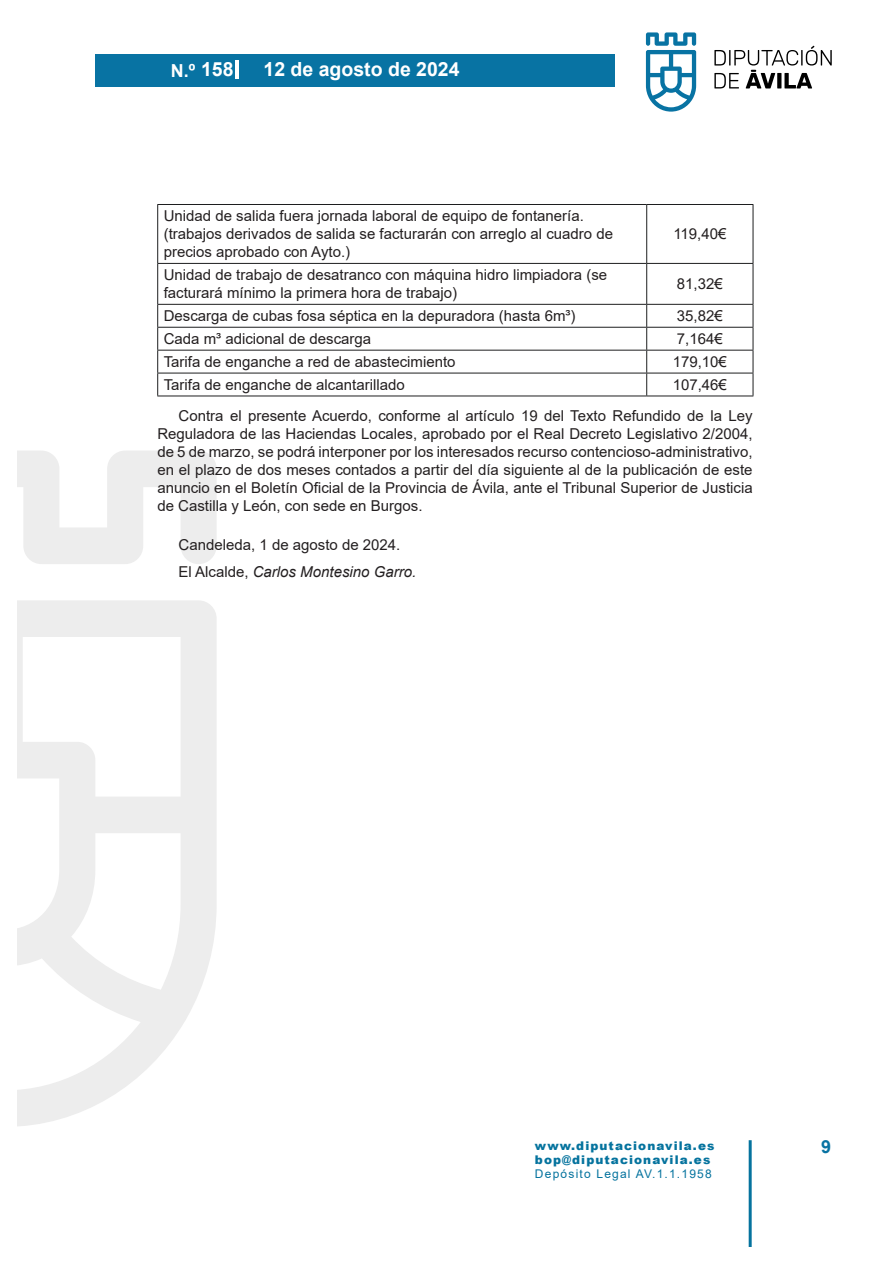
<style>
.page{position:relative;width:893px;height:1263px;background:#fff}
.page>*{position:absolute;margin:0;border:0;box-sizing:border-box;transform-origin:0 0}
.t1{font:700 19.5px "Arial";color:#fff}
.t2{font:700 18px "Arial";color:#fff}
.t3{font:700 18px "Arial";color:#0873a3}
.TEXTO{font:15px/18px "Arial";color:#231f20;text-align:justify}
.TEXTOTABLA{font:15px/18px "Arial MT2";color:#231f20}
.TEXTOTABLA-2{font:15px "Arial";color:#231f20}
.FIRMA{font:italic 15px "Arial";color:#231f20}
.FIRMA-2{font:15px "Arial";color:#231f20}
.t4{font:900 12px "Arial";letter-spacing:.09em;color:#05739e}
.t5{font:12px "Arial MT2";letter-spacing:.1em;color:#05739e}
.s1{font-size:19.5px}
.s2{font-family:"Arial MT2"}
.s3{font-style:normal}
</style>
<div class="page">
<div style="left:95px;top:54px;width:520px;height:33px;background:#0873a3"></div>
<svg style="left:646px;top:32px;width:50px;height:80px"></svg>
<svg style="left:714px;top:46px;width:118px;height:42px"></svg>
<hr style="left:749px;top:1140px;width:3px;height:106px;background:#05739e">
<hr style="left:236px;top:60px;width:3px;height:18px;background:#fff">
<svg style="left:17px;top:451px;width:200px;height:675px"></svg>
<hr style="left:157px;top:204px;width:490px;height:1px;background:#1d1e1f">
<hr style="left:157px;top:205px;width:1px;height:58px;background:#1d1e1f">
<hr style="left:647px;top:204px;width:106px;height:1px;background:#1d1e1f">
<hr style="left:646px;top:205px;width:1px;height:58px;background:#1d1e1f">
<hr style="left:753px;top:205px;width:1px;height:58px;background:#1d1e1f">
<hr style="left:157px;top:263px;width:490px;height:1px;background:#1d1e1f">
<hr style="left:157px;top:264px;width:1px;height:40px;background:#1d1e1f">
<hr style="left:647px;top:263px;width:106px;height:1px;background:#1d1e1f">
<hr style="left:646px;top:264px;width:1px;height:40px;background:#1d1e1f">
<hr style="left:753px;top:264px;width:1px;height:40px;background:#1d1e1f">
<hr style="left:157px;top:304px;width:490px;height:1px;background:#1d1e1f">
<hr style="left:647px;top:304px;width:106px;height:1px;background:#1d1e1f">
<hr style="left:157px;top:327px;width:490px;height:1px;background:#1d1e1f">
<hr style="left:647px;top:327px;width:106px;height:1px;background:#1d1e1f">
<hr style="left:157px;top:350px;width:490px;height:1px;background:#1d1e1f">
<hr style="left:647px;top:350px;width:106px;height:1px;background:#1d1e1f">
<hr style="left:157px;top:373px;width:490px;height:1px;background:#1d1e1f">
<svg style="left:157px;top:305px;width:1px;height:91px"></svg>
<hr style="left:647px;top:373px;width:106px;height:1px;background:#1d1e1f">
<svg style="left:646px;top:305px;width:1px;height:91px"></svg>
<svg style="left:753px;top:305px;width:1px;height:91px"></svg>
<hr style="left:157px;top:396px;width:490px;height:1px;background:#1d1e1f">
<hr style="left:647px;top:396px;width:106px;height:1px;background:#1d1e1f">
<p class="t2" style="left:171px;top:58px;width:64px">N.º <span class="s1">158</span></p>
<h1 class="t1" style="left:263px;top:56px;width:198px">12 de agosto de 2024</h1>
<p class="TEXTOTABLA" style="left:164px;top:207px;width:451px">Unidad de salida fuera jornada laboral de equipo de fontanería. (trabajos derivados de salida se facturarán con arreglo al cuadro de precios aprobado con Ayto.)</p>
<p class="TEXTOTABLA-2" style="left:673px;top:224px;width:55px">119,40€</p>
<p class="TEXTOTABLA" style="left:164px;top:266px;width:445px">Unidad de trabajo de desatranco con máquina hidro limpiadora (se facturará mínimo la primera hora de trabajo)</p>
<p class="TEXTOTABLA-2" style="left:677px;top:274px;width:47px">81,32€</p>
<p class="TEXTOTABLA-2" style="left:164px;top:306px;width:413px">Descarga de cubas fosa séptica en la depuradora (hasta 6m³)</p>
<p class="TEXTOTABLA-2" style="left:677px;top:306px;width:47px">35,82€</p>
<p class="TEXTOTABLA-2" style="left:164px;top:329px;width:209px">Cada m³ adicional de descarga</p>
<p class="TEXTOTABLA-2" style="left:677px;top:329px;width:47px">7,164€</p>
<p class="TEXTOTABLA" style="left:164px;top:353px;width:293px">Tarifa de enganche a red de abastecimiento</p>
<p class="TEXTOTABLA-2" style="left:673px;top:351px;width:56px">179,10€</p>
<p class="TEXTOTABLA" style="left:164px;top:376px;width:242px">Tarifa de enganche de alcantarillado</p>
<p class="TEXTOTABLA-2" style="left:673px;top:374px;width:56px">107,46€</p>
<p class="TEXTO" style="left:157px;top:407px;width:597px;text-indent:21px">Contra el presente Acuerdo, conforme al artículo 19 del Texto Refundido de la Ley Reguladora de las Haciendas Locales, aprobado por el Real Decreto Legislativo 2/2004, de 5 de marzo, se podrá interponer por los interesados recurso contencioso-administrativo, <span class="s2">en el plazo de dos meses contados a partir del día siguiente al de la publicación de este </span>anuncio en el Boletín Oficial de la Provincia de Ávila, ante el Tribunal Superior de Justicia de Castilla y León, con sede en Burgos.</p>
<p class="FIRMA-2" style="left:179px;top:535px;width:223px">Candeleda, 1 de agosto de 2024.</p>
<p class="FIRMA" style="left:179px;top:562px;width:239px"><span class="s3">El Alcalde,</span> Carlos Montesino Garro.</p>
<p class="t4" style="left:535px;top:1136px;width:181px">www.diputacionavila.es</p>
<p class="t3" style="left:821px;top:1134px;width:12px">9</p>
<p class="t4" style="left:535px;top:1151px;width:177px">bop@diputacionavila.es</p>
<p class="t5" style="left:535px;top:1166px;width:178px">Depósito Legal AV.1.1.1958</p>
</div>
